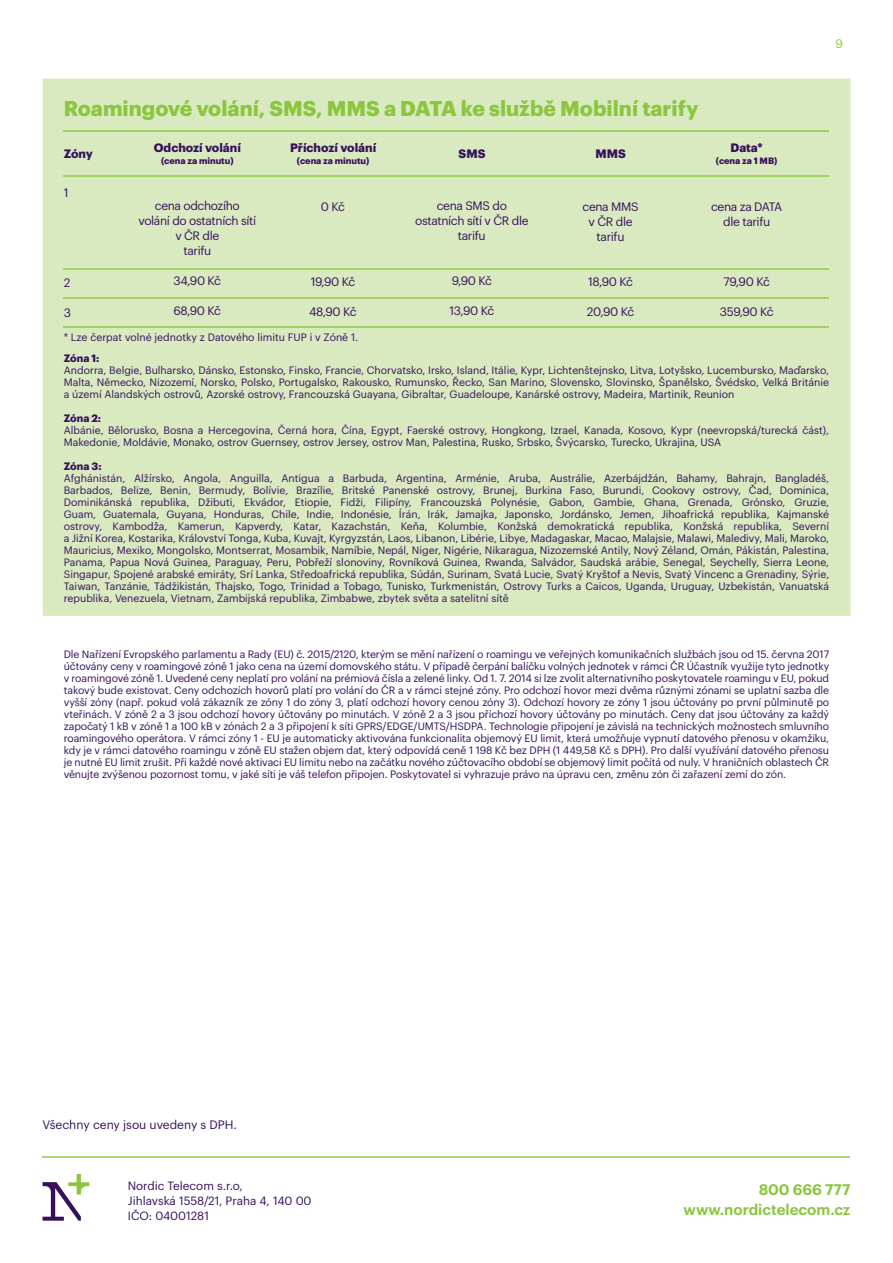
<style>
.page{position:relative;width:893px;height:1263px;background:#fff}
.page>*{position:absolute;margin:0;border:0;box-sizing:border-box;transform-origin:0 0}
.t1{font:700 21px "Graphik";color:#8bc63e}
.t2{font:600 15px "Graphik";color:#8bc63e}
.t3{font:12px/15px "Graphik";letter-spacing:-.03em;color:#36105b;text-align:center}
.t4{font:700 12px "Graphik";color:#36105b}
.t5{font:12px "Graphik";color:#36105b}
.t6{font:12px "Graphik";color:#8bc63e}
.t7{font:11.7px/15px "Graphik";color:#36105b}
.t8{font:10.5px/12px "Graphik";color:#36105b;text-align:justify}
.t9{font:700 10.5px "Graphik";color:#36105b}
.t10{font:700 9px "Graphik";color:#36105b}
</style>
<div class="page">
<hr style="left:43px;top:1157px;width:807px;height:1px;background:#aed475">
<svg style="left:43px;top:1174px;width:46px;height:47px"></svg>
<div style="left:43px;top:79px;width:807px;height:537px;background:#d9eac1"></div>
<hr style="left:64px;top:130px;width:765px;height:2px;background:#a3d063">
<hr style="left:64px;top:175px;width:765px;height:2px;background:#a3d063">
<hr style="left:64px;top:297px;width:765px;height:2px;background:#a3d063">
<hr style="left:64px;top:326px;width:765px;height:2px;background:#a3d063">
<hr style="left:64px;top:268px;width:765px;height:1px;background:#a3d063">
<h1 class="t1" style="left:64px;top:92px;width:636px">Roamingové volání, SMS, MMS a DATA ke službě Mobilní tarify</h1>
<p class="t4" style="left:64px;top:145px;width:31px">Zóny</p>
<p class="t3" style="left:64px;top:184px;width:6px">1</p>
<p class="t3" style="left:64px;top:274px;width:8px">2</p>
<p class="t3" style="left:64px;top:304px;width:9px">3</p>
<p class="t4" style="left:154px;top:139px;width:89px">Odchozí volání</p>
<p class="t10" style="left:161px;top:154px;width:74px">(cena za minutu)</p>
<p class="t3" style="left:138px;top:197px;width:119px">cena odchozího volání do ostatních sítí v ČR dle<br>tarifu</p>
<p class="t3" style="left:174px;top:272px;width:49px">34,90 Kč</p>
<p class="t3" style="left:174px;top:302px;width:49px">68,90 Kč</p>
<p class="t4" style="left:290px;top:139px;width:88px">Příchozí volání</p>
<p class="t10" style="left:297px;top:154px;width:74px">(cena za minutu)</p>
<p class="t3" style="left:321px;top:198px;width:26px">0 Kč</p>
<p class="t3" style="left:311px;top:273px;width:46px">19,90 Kč</p>
<p class="t3" style="left:309px;top:303px;width:49px">48,90 Kč</p>
<p class="t8" style="left:64px;top:330px;width:296px">* Lze čerpat volné jednotky z Datového limitu FUP i v Zóně 1.</p>
<p class="t4" style="left:459px;top:145px;width:28px">SMS</p>
<p class="t3" style="left:415px;top:197px;width:115px">cena SMS do ostatních sítí v ČR dle tarifu</p>
<p class="t3" style="left:452px;top:272px;width:42px">9,90 Kč</p>
<p class="t3" style="left:449px;top:302px;width:46px">13,90 Kč</p>
<p class="t4" style="left:595px;top:145px;width:32px">MMS</p>
<p class="t3" style="left:583px;top:198px;width:58px">cena MMS v ČR dle tarifu</p>
<p class="t3" style="left:588px;top:273px;width:46px">18,90 Kč</p>
<p class="t3" style="left:587px;top:303px;width:49px">20,90 Kč</p>
<p class="t4" style="left:730px;top:139px;width:34px">Data*</p>
<p class="t10" style="left:716px;top:154px;width:63px">(cena za 1 MB)</p>
<p class="t3" style="left:711px;top:198px;width:73px">cena za DATA dle tarifu</p>
<p class="t3" style="left:724px;top:273px;width:48px">79,90 Kč</p>
<p class="t3" style="left:720px;top:303px;width:55px">359,90 Kč</p>
<p class="t6" style="left:836px;top:35px;width:9px">9</p>
<p class="t9" style="left:64px;top:350px;width:37px">Zóna 1:</p>
<p class="t8" style="left:64px;top:363px;width:767px">Andorra, Belgie, Bulharsko, Dánsko, Estonsko, Finsko, Francie, Chorvatsko, Irsko, Island, Itálie, Kypr, Lichtenštejnsko, Litva, Lotyšsko, Lucembursko, Maďarsko, Malta, Německo, Nizozemí, Norsko, Polsko, Portugalsko, Rakousko, Rumunsko, Řecko, San Marino, Slovensko, Slovinsko, Španělsko, Švédsko, Velká Británie a území Alandských ostrovů, Azorské ostrovy, Francouzská Guayana, Gibraltar, Guadeloupe, Kanárské ostrovy, Madeira, Martinik, Reunion</p>
<p class="t9" style="left:64px;top:410px;width:39px">Zóna 2:</p>
<p class="t8" style="left:64px;top:423px;width:767px">Albánie, Bělorusko, Bosna a Hercegovina, Černá hora, Čína, Egypt, Faerské ostrovy, Hongkong, Izrael, Kanada, Kosovo, Kypr (neevropská/turecká část),<br>Makedonie, Moldávie, Monako, ostrov Guernsey, ostrov Jersey, ostrov Man, Palestina, Rusko, Srbsko, Švýcarsko, Turecko, Ukrajina, USA</p>
<p class="t9" style="left:64px;top:458px;width:39px">Zóna 3:</p>
<p class="t8" style="left:64px;top:471px;width:767px">Afghánistán, Alžírsko, Angola, Anguilla, Antigua a Barbuda, Argentina, Arménie, Aruba, Austrálie, Azerbájdžán, Bahamy, Bahrajn, Bangladéš, Barbados, Belize, Benin, Bermudy, Bolívie, Brazílie, Britské Panenské ostrovy, Brunej, Burkina Faso, Burundi, Cookovy ostrovy, Čad, Dominica, Dominikánská republika, Džibuti, Ekvádor, Etiopie, Fidži, Filipíny, Francouzská Polynésie, Gabon, Gambie, Ghana, Grenada, Grónsko, Gruzie, Guam, Guatemala, Guyana, Honduras, Chile, Indie, Indonésie, Írán, Irák, Jamajka, Japonsko, Jordánsko, Jemen, Jihoafrická republika, Kajmanské ostrovy, Kambodža, Kamerun, Kapverdy, Katar, Kazachstán, Keňa, Kolumbie, Konžská demokratická republika, Konžská republika, Severní a Jižní Korea, Kostarika, Království Tonga, Kuba, Kuvajt, Kyrgyzstán, Laos, Libanon, Libérie, Libye, Madagaskar, Macao, Malajsie, Malawi, Maledivy, Mali, Maroko, Mauricius, Mexiko, Mongolsko, Montserrat, Mosambik, Namíbie, Nepál, Niger, Nigérie, Nikaragua, Nizozemské Antily, Nový Zéland, Omán, Pákistán, Palestina, Panama, Papua Nová Guinea, Paraguay, Peru, Pobřeží slonoviny, Rovníková Guinea, Rwanda, Salvádor, Saudská arábie, Senegal, Seychelly, Sierra Leone, Singapur, Spojené arabské emiráty, Srí Lanka, Středoafrická republika, Súdán, Surinam, Svatá Lucie, Svatý Kryštof a Nevis, Svatý Vincenc a Grenadiny, Sýrie, Taiwan, Tanzánie, Tádžikistán, Thajsko, Togo, Trinidad a Tobago, Tunisko, Turkmenistán, Ostrovy Turks a Caicos, Uganda, Uruguay, Uzbekistán, Vanuatská republika, Venezuela, Vietnam, Zambijská republika, Zimbabwe, zbytek světa a satelitní sítě</p>
<p class="t8" style="left:64px;top:647px;width:767px">Dle Nařízení Evropského parlamentu a Rady (EU) č. 2015/2120, kterým se mění nařízení o roamingu ve veřejných komunikačních službách jsou od 15. června 2017 účtovány ceny v roamingové zóně 1 jako cena na území domovského státu. V případě čerpání balíčku volných jednotek v rámci ČR Účastník využije tyto jednotky v roamingové zóně 1. Uvedené ceny neplatí pro volání na prémiová čísla a zelené linky. Od 1. 7. 2014 si lze zvolit alternativního poskytovatele roamingu v EU, pokud takový bude existovat. Ceny odchozích hovorů platí pro volání do ČR a v rámci stejné zóny. Pro odchozí hovor mezi dvěma různými zónami se uplatní sazba dle vyšší zóny (např. pokud volá zákazník ze zóny 1 do zóny 3, platí odchozí hovory cenou zóny 3). Odchozí hovory ze zóny 1 jsou účtovány po první půlminutě po vteřinách. V zóně 2 a 3 jsou odchozí hovory účtovány po minutách. V zóně 2 a 3 jsou příchozí hovory účtovány po minutách. Ceny dat jsou účtovány za každý započatý 1 kB v zóně 1 a 100 kB v zónách 2 a 3 připojení k síti GPRS/EDGE/UMTS/HSDPA. Technologie připojení je závislá na technických možnostech smluvního roamingového operátora. V rámci zóny 1 - EU je automaticky aktivována funkcionalita objemový EU limit, která umožňuje vypnutí datového přenosu v okamžiku, kdy je v rámci datového roamingu v zóně EU stažen objem dat, který odpovídá ceně 1 198 Kč bez DPH (1 449,58 Kč s DPH). Pro další využívání datového přenosu je nutné EU limit zrušit. Při každé nové aktivaci EU limitu nebo na začátku nového zúčtovacího období se objemový limit počítá od nuly. V hraničních oblastech ČR věnujte zvýšenou pozornost tomu, v jaké síti je váš telefon připojen. Poskytovatel si vyhrazuje právo na úpravu cen, změnu zón či zařazení zemí do zón.</p>
<p class="t5" style="left:43px;top:1116px;width:196px">Všechny ceny jsou uvedeny s DPH.</p>
<p class="t7" style="left:128px;top:1177px;width:185px">Nordic Telecom s.r.o,<br>Jihlavská 1558/21, Praha 4, 140 00<br>IČO: 04001281</p>
<h2 class="t2" style="left:759px;top:1178px;width:93px">800 666 777</h2>
<h2 class="t2" style="left:684px;top:1198px;width:168px">www.nordictelecom.cz</h2>
</div>
